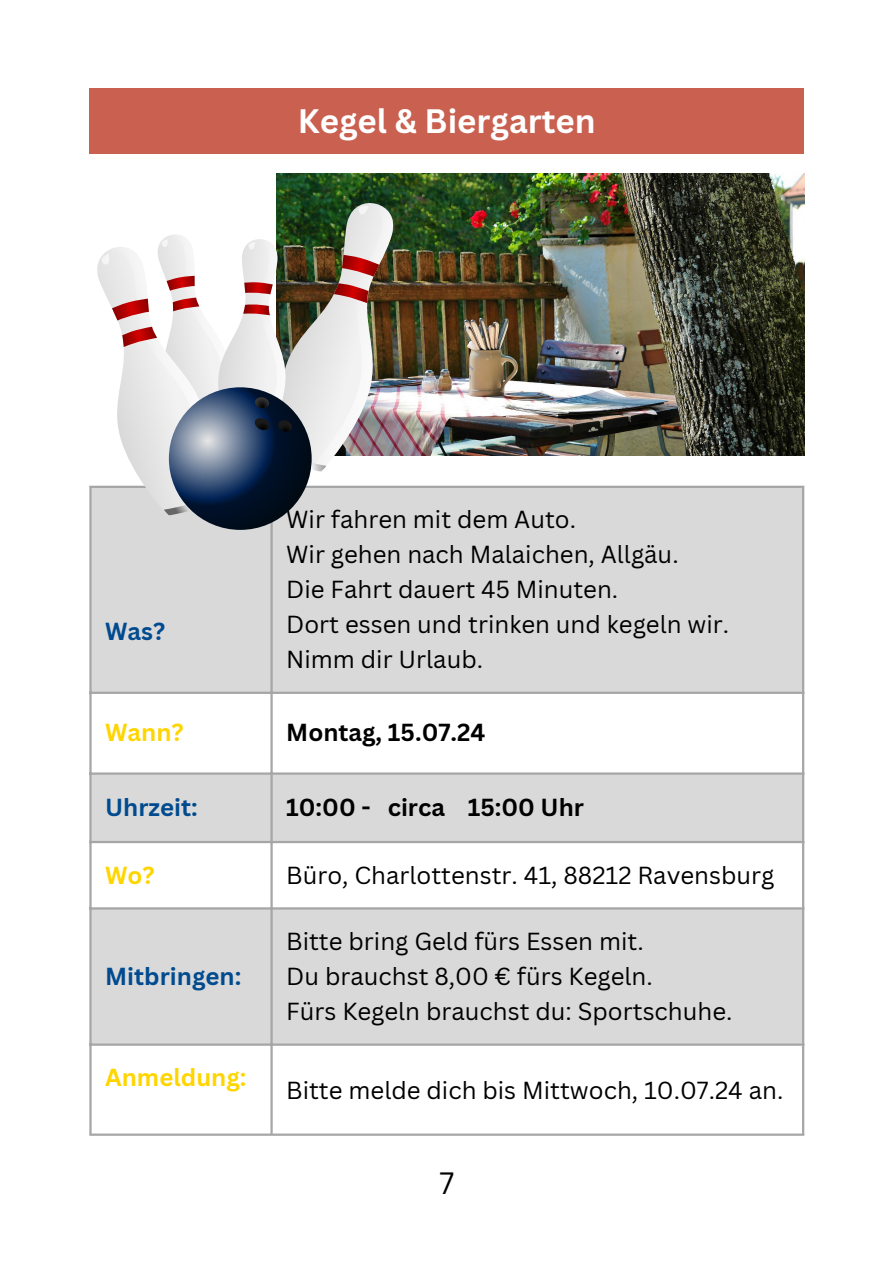
<style>
.page{position:relative;width:894px;height:1264px;background:#fff}
.page>*{position:absolute;margin:0;border:0;box-sizing:border-box;transform-origin:0 0}
.t1{font:700 33px "Canva Sans";color:#fff}
.t2{font:30px "Canva Sans";color:#000}
.t3{font:24px "Canva Sans";color:#000}
.t4{font:700 24px "Canva Sans";color:#000}
.t5{font:700 24px "Canva Sans";color:#004b8f}
.t6{font:700 24px "Canva Sans";color:#ffd500}
</style>
<div class="page">
<div style="left:92px;top:488px;width:709px;height:203px;background:#d9d9d9"></div>
<svg style="left:92px;top:694px;width:709px;height:439px"></svg>
<hr style="left:89px;top:488px;width:3px;height:645px;background:#a6a6a6">
<hr style="left:270px;top:488px;width:2px;height:645px;background:#a6a6a6">
<hr style="left:801px;top:488px;width:3px;height:645px;background:#a6a6a6">
<hr style="left:89px;top:485px;width:715px;height:3px;background:#a6a6a6">
<hr style="left:89px;top:691px;width:715px;height:3px;background:#a6a6a6">
<hr style="left:89px;top:772px;width:715px;height:2px;background:#a6a6a6">
<hr style="left:89px;top:840px;width:715px;height:3px;background:#a6a6a6">
<hr style="left:89px;top:907px;width:715px;height:2px;background:#a6a6a6">
<hr style="left:89px;top:1043px;width:715px;height:2px;background:#a6a6a6">
<hr style="left:89px;top:1133px;width:715px;height:2px;background:#a6a6a6">
<div style="left:89px;top:89px;width:715px;height:65px;background:#c96050"></div>
<img style="left:276px;top:174px;width:528px;height:281px">
<img style="left:89px;top:192px;width:329px;height:331px">
<p class="t1" style="left:298px;top:98px;width:299px">Kegel &amp; Biergarten</p>
<h1 class="t5" style="left:105px;top:614px;width:62px">Was?</h1>
<p class="t3" style="left:286px;top:503px;width:291px">Wir fahren mit dem Auto.</p>
<p class="t3" style="left:286px;top:537px;width:394px">Wir gehen nach Malaichen, Allgäu.</p>
<p class="t3" style="left:286px;top:572px;width:333px">Die Fahrt dauert 45 Minuten.</p>
<p class="t3" style="left:286px;top:607px;width:444px">Dort essen und trinken und kegeln wir.</p>
<p class="t3" style="left:286px;top:642px;width:198px">Nimm dir Urlaub.</p>
<p class="t6" style="left:105px;top:715px;width:80px">Wann?</p>
<p class="t4" style="left:286px;top:715px;width:201px">Montag, 15.07.24</p>
<p class="t5" style="left:105px;top:790px;width:94px">Uhrzeit:</p>
<p class="t4" style="left:286px;top:790px;width:299px">10:00 - circa 15:00 Uhr</p>
<p class="t6" style="left:105px;top:858px;width:51px">Wo?</p>
<p class="t3" style="left:286px;top:858px;width:489px">Büro, Charlottenstr. 41, 88212 Ravensburg</p>
<p class="t5" style="left:105px;top:959px;width:138px">Mitbringen:</p>
<p class="t6" style="left:105px;top:1060px;width:143px">Anmeldung:</p>
<p class="t3" style="left:286px;top:924px;width:359px">Bitte bring Geld fürs Essen mit.</p>
<p class="t3" style="left:286px;top:959px;width:368px">Du brauchst 8,00 € fürs Kegeln.</p>
<p class="t3" style="left:286px;top:994px;width:447px">Fürs Kegeln brauchst du: Sportschuhe.</p>
<p class="t3" style="left:286px;top:1072px;width:498px">Bitte melde dich bis Mittwoch, 10.07.24 an.</p>
<p class="t2" style="left:439px;top:1162px;width:16px">7</p>
</div>
